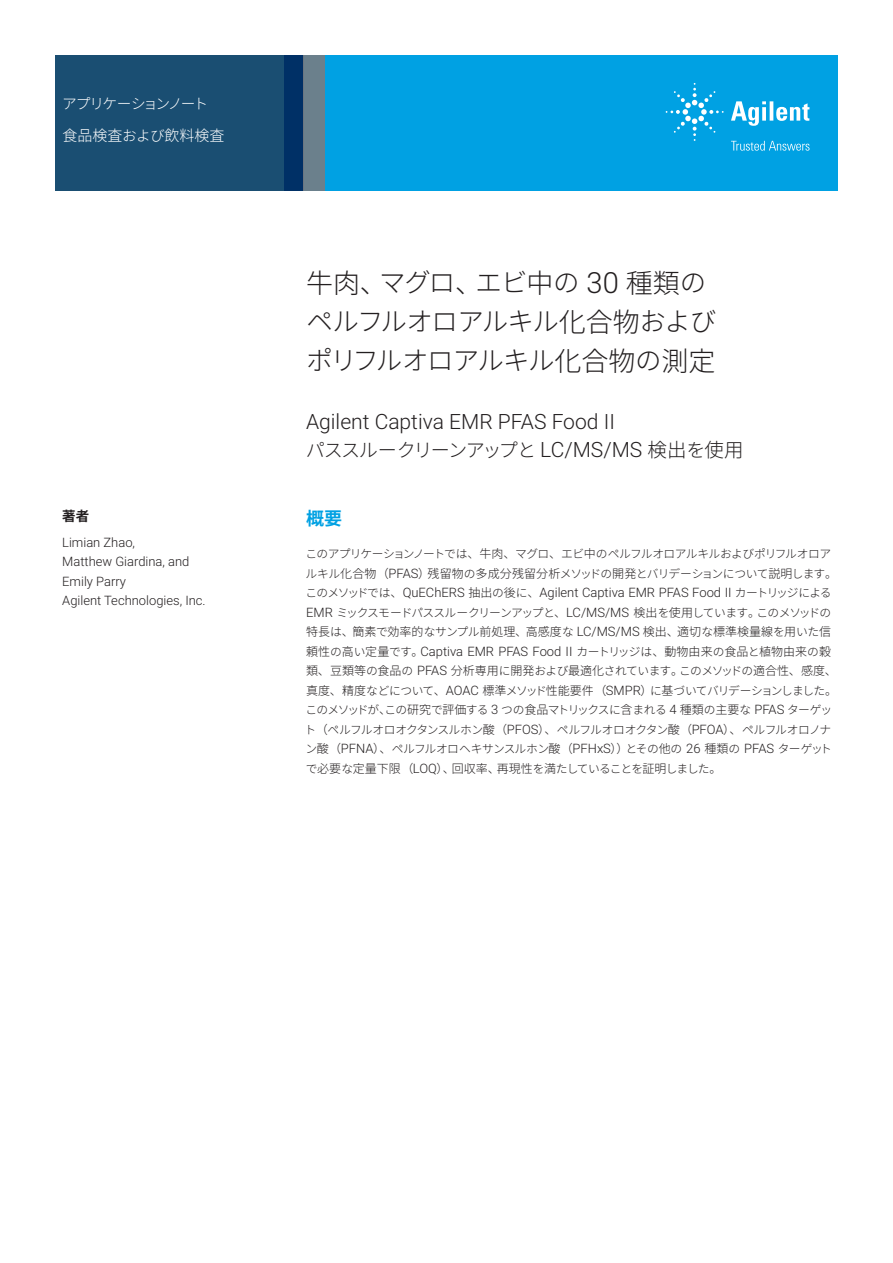
<style>
.page{position:relative;width:893px;height:1263px;background:#fff}
.page>*{position:absolute;margin:0;border:0;box-sizing:border-box;transform-origin:0 0}
.t1{font:300 27px "Noto Sans CJ Kjp";color:#231f20}
.t2{font:300 26.4px/39px "Noto Sans CJ Kjp";letter-spacing:-.055em;color:#231f20}
.Subtitle{font:300 21px "Roboto";color:#231f20}
.Subtitle-2{font:300 19.05px "Noto Sans CJ Kjp";letter-spacing:-.08em;color:#231f20}
.Header_1{font:700 18px "Noto Sans CJ Kjp";color:#00a1e3}
.Area_Identifier{font:300 15px "Noto Sans CJ Kjp";color:#fff}
.Doctype{font:300 14.7px "Noto Sans CJ Kjp";letter-spacing:-.115em;color:#fff}
.DATA_author_title{font:700 13.5px "Noto Sans CJ Kjp";color:#231f20}
.Text{font:300 12.9px "Roboto";color:#231f20}
.DATA_author_name___info{font:300 12.9px/19.5px "Roboto";color:#231f20}
.Text-2{font:300 12px "Noto Sans CJ Kjp";color:#231f20}
.Text-3{font:300 11.7px/19.5px "Noto Sans CJ Kjp";letter-spacing:-.065em;color:#231f20}
.s1{font-size:14.7px}
.s2{font-size:26.4px}
.s3{font-family:"Roboto";font-size:29.1px}
.s4{font-size:27px}
.s5{font-family:"Roboto";font-size:21px}
.s6{font-size:19.5px}
.s7{font-size:12px}
.s8{font-family:"Roboto";font-size:12.9px}
.s9{font-family:"Noto Sans CJ Kjp";font-size:11.7px}
.s10{font-family:"Noto Sans CJ Kjp";font-size:12px}
.s11{font-size:11.7px}
</style>
<div class="page">
<div style="left:284px;top:55px;width:554px;height:135px;background:#00a1e3"></div>
<svg style="left:55px;top:55px;width:249px;height:135px;background:#184b71"></svg>
<div style="left:304px;top:55px;width:21px;height:135px;background:#6b808c"></div>
<svg style="left:731px;top:101px;width:78px;height:25px"></svg>
<svg style="left:666px;top:83px;width:58px;height:58px"></svg>
<svg style="left:731px;top:141px;width:78px;height:10px"></svg>
<p class="Doctype" style="left:62px;top:95px;width:148px">アプリケーションノート</p>
<p class="Area_Identifier" style="left:62px;top:127px;width:164px">食品検査<span class="s1">および</span>飲料検査</p>
<p class="DATA_author_title" style="left:62px;top:509px;width:28px">著者</p>
<p class="DATA_author_name___info" style="left:62px;top:532px;width:145px">Limian Zhao,<br>Matthew Giardina, and<br>Emily Parry<br>Agilent Technologies, Inc.</p>
<p class="t1" style="left:306px;top:267px;width:402px">牛肉、<span class="s2">マグロ</span>、<span class="s2">エビ</span>中<span class="s2">の</span> <span class="s3">30</span> 種類<span class="s2">の</span></p>
<p class="t2" style="left:306px;top:303px;width:411px">ペルフルオロアルキル<span class="s4">化合物</span>およびポリフルオロアルキル<span class="s4">化合物</span>の<span class="s4">測定</span></p>
<p class="Subtitle" style="left:306px;top:406px;width:310px">Agilent Captiva EMR PFAS Food II</p>
<p class="Subtitle-2" style="left:306px;top:439px;width:439px">パススルークリーンアップと <span class="s5">LC/MS/MS</span> <span class="s6">検出</span>を<span class="s6">使用</span></p>
<p class="Header_1" style="left:306px;top:508px;width:37px">概要</p>
<p class="Text-3" style="left:305px;top:544px;width:533px">このアプリケーションノートでは<span class="s7">、牛肉、</span>マグロ<span class="s7">、</span>エビ<span class="s7">中</span>のペルフルオロアルキルおよびポリフルオロアルキル<span class="s7">化合物（</span><span class="s8">PFAS</span><span class="s7">）残留物</span>の<span class="s7">多成分残留分析</span>メソッドの<span class="s7">開発</span>とバリデーションについて<span class="s7">説明</span>します<span class="s7">。</span></p>
<p class="Text" style="left:305px;top:584px;width:528px"><span class="s9">このメソッドでは</span><span class="s10">、</span>QuEChERS <span class="s10">抽出</span><span class="s9">の</span><span class="s10">後</span><span class="s9">に</span><span class="s10">、</span>Agilent Captiva EMR PFAS Food II <span class="s9">カートリッジによる</span></p>
<p class="Text-3" style="left:306px;top:603px;width:527px"><span class="s8">EMR</span> ミックスモードパススルークリーンアップと<span class="s7">、</span><span class="s8">LC/MS/MS</span> <span class="s7">検出</span>を<span class="s7">使用</span>しています<span class="s7">。</span>このメソッドの</p>
<p class="Text-2" style="left:306px;top:625px;width:526px">特長<span class="s11">は</span>、簡素<span class="s11">で</span>効率的<span class="s11">なサンプル</span>前処理、高感度<span class="s11">な</span> <span class="s8">LC/MS/MS</span> 検出、適切<span class="s11">な</span>標準検量線<span class="s11">を</span>用<span class="s11">いた</span>信</p>
<p class="Text" style="left:306px;top:642px;width:526px"><span class="s10">頼性</span><span class="s9">の</span><span class="s10">高</span><span class="s9">い</span><span class="s10">定量</span><span class="s9">です</span><span class="s10">。</span>Captiva EMR PFAS Food II <span class="s9">カートリッジは</span><span class="s10">、動物由来</span><span class="s9">の</span><span class="s10">食品</span><span class="s9">と</span><span class="s10">植物由来</span><span class="s9">の</span><span class="s10">穀</span></p>
<p class="Text-2" style="left:306px;top:664px;width:532px">類、豆類等<span class="s11">の</span>食品<span class="s11">の</span> <span class="s8">PFAS</span> 分析専用<span class="s11">に</span>開発<span class="s11">および</span>最適化<span class="s11">されています</span>。<span class="s11">このメソッドの</span>適合性、感度、</p>
<p class="Text-3" style="left:304px;top:681px;width:534px"><span class="s7">真度、精度</span>などについて<span class="s7">、</span><span class="s8">AOAC</span> <span class="s7">標準</span>メソッド<span class="s7">性能要件（</span><span class="s8">SMPR</span><span class="s7">）</span>に<span class="s7">基</span>づいてバリデーションしました<span class="s7">。</span>このメソッドが<span class="s7">、</span>この<span class="s7">研究</span>で<span class="s7">評価</span>する <span class="s8">3</span> つの<span class="s7">食品</span>マトリックスに<span class="s7">含</span>まれる <span class="s8">4</span> <span class="s7">種類</span>の<span class="s7">主要</span>な <span class="s8">PFAS</span> ターゲット<span class="s7">（</span>ペルフルオロオクタンスルホン<span class="s7">酸（</span><span class="s8">PFOS</span><span class="s7">）、</span>ペルフルオロオクタン<span class="s7">酸（</span><span class="s8">PFOA</span><span class="s7">）、</span>ペルフルオロノナン<span class="s7">酸（</span><span class="s8">PFNA</span><span class="s7">）、</span>ペルフルオロヘキサンスルホン<span class="s7">酸（</span><span class="s8">PFHxS</span><span class="s7">））</span>とその<span class="s7">他</span>の <span class="s8">26</span> <span class="s7">種類</span>の <span class="s8">PFAS</span> ターゲット</p>
<p class="Text-2" style="left:306px;top:761px;width:417px"><span class="s11">で</span>必要<span class="s11">な</span>定量下限（<span class="s8">LOQ</span>）、回収率、再現性<span class="s11">を</span>満<span class="s11">たしていることを</span>証明<span class="s11">しました</span>。</p>
</div>
